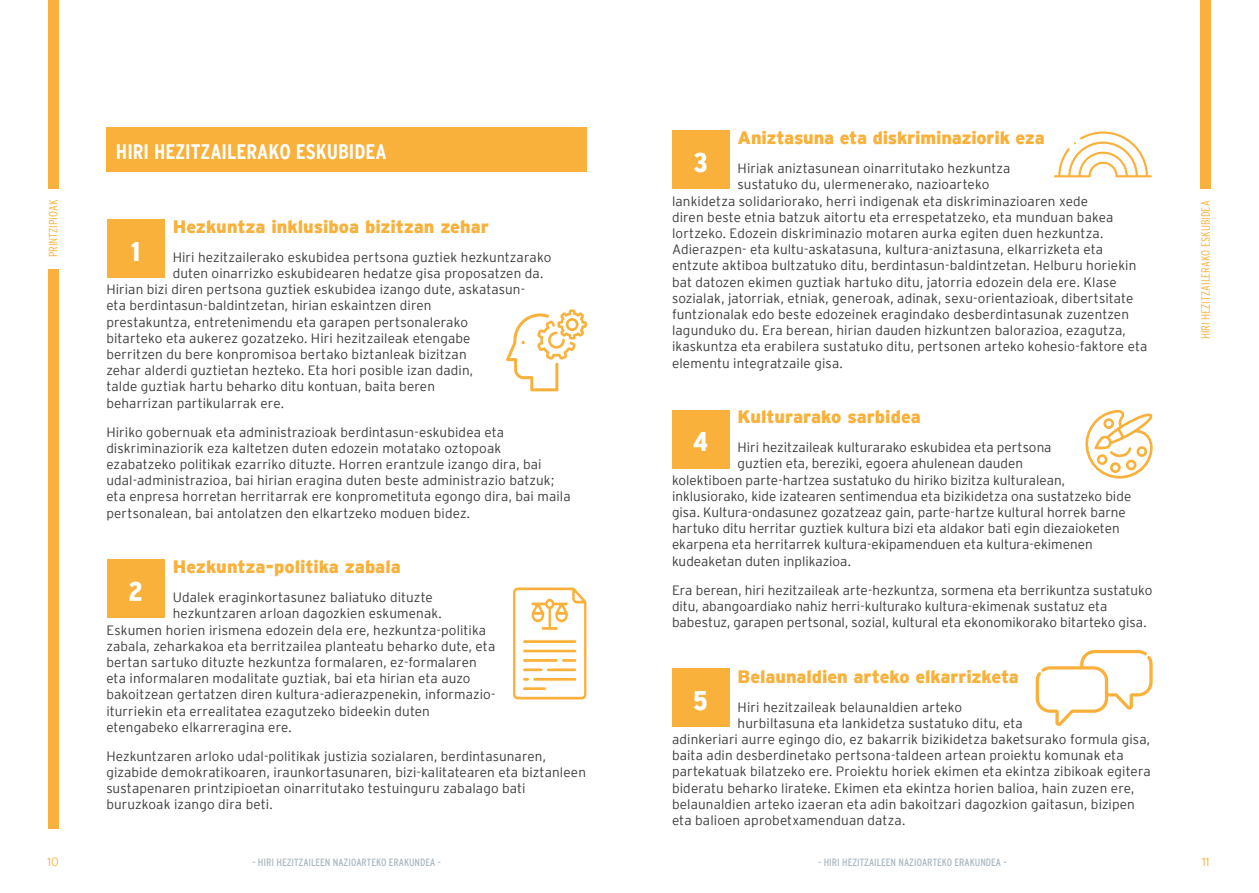
<style>
.page{position:relative;width:1259px;height:893px;background:#fff}
.page>*{position:absolute;margin:0;border:0;box-sizing:border-box;transform-origin:0 0}
.t1{font:900 condensed 27px "Interstate";color:#fff}
.t2{font:700 condensed 21px "Interstate";color:#fff}
.t3{font:900 18px "Interstate";letter-spacing:-.005em;color:#f9b13c}
.t4{font:300 13.5px/16.2px "Interstate";letter-spacing:.005em;color:#3c3c3b}
.t5{font:300 condensed 12px "Interstate";color:#f9b13c}
.t6{font:300 12px "Interstate";color:#f9b13c}
.t7{font:condensed 10.5px "Interstate";color:#adb9c1}
</style>
<div class="page">
<div style="left:48px;top:269px;width:10px;height:560px;background:#f9b13c"></div>
<div style="left:48px;top:0;width:10px;height:189px;background:#f9b13c"></div>
<div style="left:1200px;top:0;width:11px;height:189px;background:#f9b13c"></div>
<div style="left:106px;top:127px;width:481px;height:44px;background:#f9b13c"></div>
<div style="left:672px;top:130px;width:57px;height:58px;background:#f9b13c"></div>
<div style="left:672px;top:410px;width:57px;height:58px;background:#f9b13c"></div>
<div style="left:672px;top:669px;width:57px;height:58px;background:#f9b13c"></div>
<svg style="left:1054px;top:131px;width:98px;height:47px"></svg>
<svg style="left:1035px;top:650px;width:117px;height:76px"></svg>
<div style="left:107px;top:219px;width:57px;height:58px;background:#f9b13c"></div>
<div style="left:107px;top:559px;width:57px;height:59px;background:#f9b13c"></div>
<svg style="left:506px;top:309px;width:81px;height:82px"></svg>
<svg style="left:513px;top:587px;width:74px;height:113px"></svg>
<svg style="left:1085px;top:410px;width:68px;height:69px"></svg>
<h3 class="t3" style="left:737px;top:128px;width:309px">Aniztasuna eta diskriminaziorik eza</h3>
<p class="t4" style="left:737px;top:160px;width:274px">Hiriak aniztasunean oinarritutako hezkuntza</p>
<p class="t4" style="left:737px;top:176px;width:253px">sustatuko du, ulermenerako, nazioarteko</p>
<p class="t4" style="left:672px;top:193px;width:418px">lankidetza solidariorako, herri indigenak eta diskriminazioaren xede</p>
<p class="t4" style="left:672px;top:209px;width:443px">diren beste etnia batzuk aitortu eta errespetatzeko, eta munduan bakea</p>
<p class="t4" style="left:672px;top:225px;width:433px">lortzeko. Edozein diskriminazio motaren aurka egiten duen hezkuntza.</p>
<p class="t4" style="left:672px;top:241px;width:432px">Adierazpen- eta kultu-askatasuna, kultura-aniztasuna, elkarrizketa eta</p>
<p class="t4" style="left:672px;top:257px;width:466px">entzute aktiboa bultzatuko ditu, berdintasun-baldintzetan. Helburu horiekin</p>
<p class="t4" style="left:672px;top:274px;width:446px">bat datozen ekimen guztiak hartuko ditu, jatorria edozein dela ere. Klase</p>
<p class="t4" style="left:672px;top:290px;width:463px">sozialak, jatorriak, etniak, generoak, adinak, sexu-orientazioak, dibertsitate</p>
<p class="t4" style="left:672px;top:306px;width:458px">funtzionalak edo beste edozeinek eragindako desberdintasunak zuzentzen</p>
<p class="t4" style="left:672px;top:322px;width:455px">lagunduko du. Era berean, hirian dauden hizkuntzen balorazioa, ezagutza,</p>
<p class="t4" style="left:672px;top:338px;width:477px">ikaskuntza eta erabilera sustatuko ditu, pertsonen arteko kohesio-faktore eta</p>
<p class="t4" style="left:672px;top:355px;width:172px">elementu integratzaile gisa.</p>
<h3 class="t3" style="left:737px;top:407px;width:185px">Kulturarako sarbidea</h3>
<p class="t4" style="left:737px;top:439px;width:315px">Hiri hezitzaileak kulturarako eskubidea eta pertsona</p>
<p class="t4" style="left:737px;top:455px;width:287px">guztien eta, bereziki, egoera ahulenean dauden</p>
<p class="t4" style="left:672px;top:472px;width:394px">kolektiboen parte-hartzea sustatuko du hiriko bizitza kulturalean,</p>
<p class="t4" style="left:672px;top:488px;width:461px">inklusiorako, kide izatearen sentimendua eta bizikidetza ona sustatzeko bide</p>
<p class="t4" style="left:672px;top:504px;width:455px">gisa. Kultura-ondasunez gozatzeaz gain, parte-hartze kultural horrek barne</p>
<p class="t4" style="left:672px;top:520px;width:449px">hartuko ditu herritar guztiek kultura bizi eta aldakor bati egin diezaioketen</p>
<p class="t4" style="left:672px;top:536px;width:422px">ekarpena eta herritarrek kultura-ekipamenduen eta kultura-ekimenen</p>
<p class="t4" style="left:672px;top:553px;width:180px">kudeaketan duten inplikazioa.</p>
<p class="t4" style="left:672px;top:582px;width:482px">Era berean, hiri hezitzaileak arte-hezkuntza, sormena eta berrikuntza sustatuko ditu, abangoardiako nahiz herri-kulturako kultura-ekimenak sustatuz eta babestuz, garapen pertsonal, sozial, kultural eta ekonomikorako bitarteko gisa.</p>
<h3 class="t3" style="left:737px;top:666px;width:283px">Belaunaldien arteko elkarrizketa</h3>
<p class="t4" style="left:737px;top:698px;width:226px">Hiri hezitzaileak belaunaldien arteko</p>
<p class="t4" style="left:737px;top:715px;width:287px">hurbiltasuna eta lankidetza sustatuko ditu, eta</p>
<p class="t4" style="left:672px;top:731px;width:480px">adinkeriari aurre egingo dio, ez bakarrik bizikidetza baketsurako formula gisa,</p>
<p class="t4" style="left:672px;top:747px;width:453px">baita adin desberdinetako pertsona-taldeen artean proiektu komunak eta</p>
<p class="t4" style="left:672px;top:763px;width:480px">partekatuak bilatzeko ere. Proiektu horiek ekimen eta ekintza zibikoak egitera</p>
<p class="t4" style="left:672px;top:779px;width:464px">bideratu beharko lirateke. Ekimen eta ekintza horien balioa, hain zuzen ere,</p>
<p class="t4" style="left:672px;top:796px;width:464px">belaunaldien arteko izaeran eta adin bakoitzari dagozkion gaitasun, bizipen</p>
<p class="t4" style="left:672px;top:812px;width:235px">eta balioen aprobetxamenduan datza.</p>
<h2 class="t2" style="left:116px;top:140px;width:272px">HIRI HEZITZAILERAKO ESKUBIDEA</h2>
<h1 class="t1" style="left:693px;top:147px;width:16px">3</h1>
<p class="t5" style="left:46px;top:257px;width:59px;rotate:-90deg">PRINTZIPIOAK</p>
<p class="t5" style="left:1199px;top:339px;width:140px;rotate:-90deg">HIRI HEZITZAILERAKO ESKUBIDEA</p>
<h3 class="t3" style="left:173px;top:216px;width:318px">Hezkuntza inklusiboa bizitzan zehar</h3>
<p class="t4" style="left:173px;top:249px;width:380px">Hiri hezitzailerako eskubidea pertsona guztiek hezkuntzarako</p>
<p class="t4" style="left:173px;top:265px;width:372px">duten oinarrizko eskubidearen hedatze gisa proposatzen da.</p>
<p class="t4" style="left:106px;top:281px;width:420px">Hirian bizi diren pertsona guztiek eskubidea izango dute, askatasun-</p>
<p class="t4" style="left:106px;top:297px;width:327px">eta berdintasun-baldintzetan, hirian eskaintzen diren</p>
<p class="t4" style="left:106px;top:314px;width:363px">prestakuntza, entretenimendu eta garapen pertsonalerako</p>
<p class="t4" style="left:106px;top:330px;width:366px">bitarteko eta aukerez gozatzeko. Hiri hezitzaileak etengabe</p>
<p class="t4" style="left:106px;top:346px;width:362px">berritzen du bere konpromisoa bertako biztanleak bizitzan</p>
<p class="t4" style="left:106px;top:362px;width:368px">zehar alderdi guztietan hezteko. Eta hori posible izan dadin,</p>
<p class="t4" style="left:106px;top:378px;width:330px">talde guztiak hartu beharko ditu kontuan, baita beren</p>
<p class="t4" style="left:106px;top:395px;width:179px">beharrizan partikularrak ere.</p>
<p class="t4" style="left:106px;top:424px;width:466px">Hiriko gobernuak eta administrazioak berdintasun-eskubidea eta diskriminaziorik eza kaltetzen duten edozein motatako oztopoak ezabatzeko politikak ezarriko dituzte. Horren erantzule izango dira, bai udal-administrazioa, bai hirian eragina duten beste administrazio batzuk; eta enpresa horretan herritarrak ere konprometituta egongo dira, bai maila pertsonalean, bai antolatzen den elkartzeko moduen bidez.</p>
<h3 class="t3" style="left:173px;top:556px;width:229px">Hezkuntza-politika zabala</h3>
<p class="t4" style="left:173px;top:589px;width:262px">Udalek eraginkortasunez baliatuko dituzte</p>
<p class="t4" style="left:173px;top:605px;width:271px">hezkuntzaren arloan dagozkien eskumenak.</p>
<p class="t4" style="left:106px;top:621px;width:381px">Eskumen horien irismena edozein dela ere, hezkuntza-politika</p>
<p class="t4" style="left:106px;top:638px;width:390px">zabala, zeharkakoa eta berritzailea planteatu beharko dute, eta</p>
<p class="t4" style="left:106px;top:654px;width:372px">bertan sartuko dituzte hezkuntza formalaren, ez-formalaren</p>
<p class="t4" style="left:106px;top:670px;width:366px">eta informalaren modalitate guztiak, bai eta hirian eta auzo</p>
<p class="t4" style="left:106px;top:686px;width:390px">bakoitzean gertatzen diren kultura-adierazpenekin, informazio-</p>
<p class="t4" style="left:106px;top:702px;width:325px">iturriekin eta errealitatea ezagutzeko bideekin duten</p>
<p class="t4" style="left:106px;top:719px;width:187px">etengabeko elkarreragina ere.</p>
<p class="t4" style="left:106px;top:748px;width:481px">Hezkuntzaren arloko udal-politikak justizia sozialaren, berdintasunaren, gizabide demokratikoaren, iraunkortasunaren, bizi-kalitatearen eta biztanleen sustapenaren printzipioetan oinarritutako testuinguru zabalago bati buruzkoak izango dira beti.</p>
<h1 class="t1" style="left:131px;top:236px;width:10px">1</h1>
<h1 class="t1" style="left:693px;top:427px;width:16px">4</h1>
<h1 class="t1" style="left:128px;top:576px;width:16px">2</h1>
<h1 class="t1" style="left:693px;top:685px;width:16px">5</h1>
<p class="t6" style="left:47px;top:855px;width:13px">10</p>
<p class="t7" style="left:252px;top:857px;width:190px">- HIRI HEZITZAILEEN NAZIOARTEKO ERAKUNDEA -</p>
<p class="t7" style="left:818px;top:857px;width:190px">- HIRI HEZITZAILEEN NAZIOARTEKO ERAKUNDEA -</p>
<p class="t6" style="left:1202px;top:855px;width:9px">11</p>
</div>
